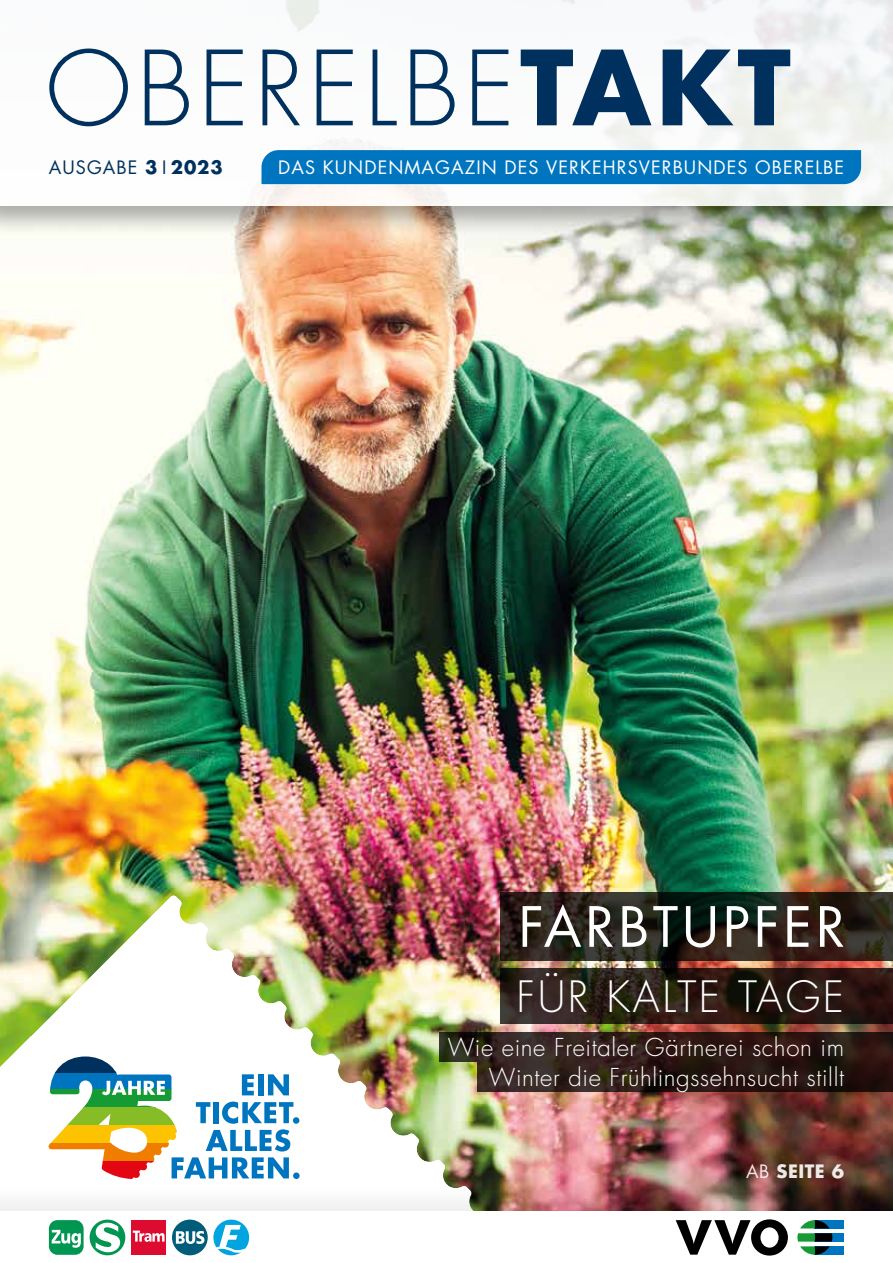
<style>
.page{position:relative;width:893px;height:1263px;background:#fff}
.page>*{position:absolute;margin:0;border:0;box-sizing:border-box;transform-origin:0 0}
.t1{font:300 100.5px "Futura Std";letter-spacing:.05em;color:#00305d}
.t2{font:54px "Futura Std";letter-spacing:.07em;color:#fff}
.t3{font:300 42px "Futura Std";letter-spacing:.06em;color:#fff}
.t4{font:300 24px/30px "Futura Std";letter-spacing:.025em;color:#fff;text-align:right}
.t5{font:18px "Futura Std";letter-spacing:.06em;color:#fff}
.t6{font:18px "Futura Std";letter-spacing:.06em;color:#00305d}
.t7{font:700 18px "Futura Std";letter-spacing:.025em;color:#fff}
.s1{font-weight:700}
.s2{font-weight:400}
</style>
<div class="page">
<img style="left:0;top:237px;width:893px;height:943px">
<img style="left:0;top:895px;width:499px;height:285px">
<svg style="left:48px;top:1073px;width:129px;height:16px;fill:#0075bf"></svg>
<svg style="left:48px;top:1056px;width:129px;height:17px"></svg>
<svg style="left:48px;top:1089px;width:129px;height:18px;fill:#159a34"></svg>
<svg style="left:48px;top:1107px;width:129px;height:18px;fill:#86bc25"></svg>
<svg style="left:48px;top:1125px;width:129px;height:18px;fill:#fdc300"></svg>
<svg style="left:48px;top:1143px;width:129px;height:18px"></svg>
<svg style="left:48px;top:1161px;width:129px;height:18px"></svg>
<svg style="left:102px;top:1081px;width:63px;height:14px"></svg>
<svg style="left:242px;top:1074px;width:12px;height:21px"></svg>
<div style="left:258px;top:1074px;width:6px;height:21px;background:#0075bf"></div>
<svg style="left:268px;top:1074px;width:21px;height:21px"></svg>
<div style="left:293px;top:1117px;width:6px;height:7px;background:#0075bf;border-radius:50%"></div>
<svg style="left:196px;top:1101px;width:97px;height:50px"></svg>
<svg style="left:172px;top:1157px;width:117px;height:21px"></svg>
<div style="left:293px;top:1172px;width:7px;height:7px;background:#0075bf;border-radius:50%"></div>
<div style="left:0;top:0;width:893px;height:237px;background:#000;opacity:.35"></div>
<div style="left:0;top:0;width:893px;height:206px;background:#fff"></div>
<svg style="left:501px;top:968px;width:392px;height:56px;background:#2a1c15"></svg>
<svg style="left:439px;top:1032px;width:454px;height:30px;background:#2e1d18"></svg>
<svg style="left:477px;top:1062px;width:416px;height:30px;background:#291a15"></svg>
<svg style="left:501px;top:892px;width:392px;height:68px;background:#262219"></svg>
<div style="left:261px;top:150px;width:600px;height:34px;background:#0075bf"></div>
<div style="left:0;top:1180px;width:893px;height:83px;background:#000;opacity:.07"></div>
<div style="left:0;top:1212px;width:893px;height:51px;background:#fff"></div>
<div style="left:815px;top:1220px;width:29px;height:8px;background:#0075bf"></div>
<div style="left:815px;top:1233px;width:29px;height:8px;background:#0075bf"></div>
<div style="left:815px;top:1246px;width:29px;height:9px;background:#0075bf"></div>
<svg style="left:797px;top:1220px;width:35px;height:35px"></svg>
<svg style="left:676px;top:1219px;width:112px;height:36px"></svg>
<div style="left:49px;top:1220px;width:35px;height:35px;background:#009551;border-radius:8px"></div>
<svg style="left:52px;top:1230px;width:29px;height:18px"></svg>
<div style="left:172px;top:1219px;width:36px;height:36px;background:#005d79;border-radius:50%"></div>
<svg style="left:176px;top:1231px;width:28px;height:13px"></svg>
<div style="left:90px;top:1219px;width:35px;height:36px;background:#009551;border-radius:50%"></div>
<svg style="left:94px;top:1221px;width:28px;height:33px"></svg>
<div style="left:131px;top:1220px;width:35px;height:35px;background:#dd0b2f"></div>
<svg style="left:133px;top:1230px;width:32px;height:12px"></svg>
<svg style="left:213px;top:1219px;width:36px;height:36px"></svg>
<h1 class="t1" style="left:46px;top:28px;width:747px">OBERELBE<span class="s1">TAKT</span></h1>
<p class="t6" style="left:49px;top:156px;width:175px">AUSGABE <span class="s1">3</span> I <span class="s1">2023</span></p>
<p class="t5" style="left:278px;top:156px;width:567px">DAS KUNDENMAGAZIN DES VERKEHRSVERBUNDES OBERELBE</p>
<h2 class="t2" style="left:518px;top:892px;width:328px">FARBTUPFER</h2>
<h3 class="t3" style="left:517px;top:971px;width:329px">FÜR KALTE TAGE</h3>
<p class="t4" style="left:448px;top:1033px;width:398px">Wie eine Freitaler Gärtnerei schon im<br>Winter die Frühlingssehnsucht stillt</p>
<p class="t7" style="left:746px;top:1159px;width:99px"><span class="s2">AB</span> SEITE 6</p>
</div>
